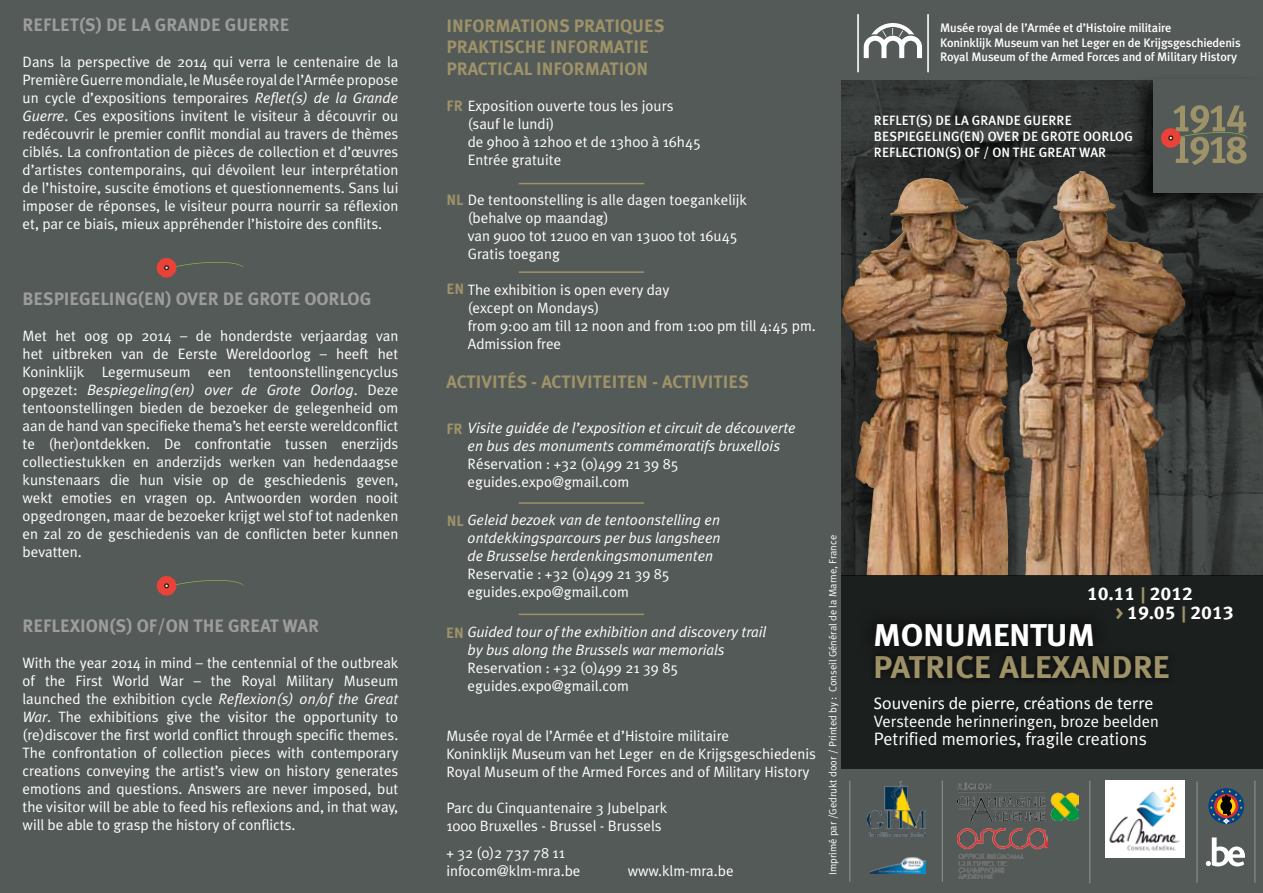
<style>
.page{position:relative;width:1263px;height:893px;background:#545a57}
.page>*{position:absolute;margin:0;border:0;box-sizing:border-box;transform-origin:0 0}
.t1{font:31.5px "Meta Bold Lf Caps";color:#9e9269;scale:1.06 1}
.t2{font:31.5px "Meta Bold Lf Caps";letter-spacing:-.02em;color:#fff;scale:1.06 1}
.t3{font:18.45px "Meta Bold LF";letter-spacing:-.01em;color:#fff;scale:1.06 1}
.t4{font:700 18px "Meta Plus";color:#9d9d9c}
.t5{font:18px/21.6px "Meta Plus Bold Caps";color:#9e9269}
.t6{font:18px "Calibri";color:#fff}
.t7{font:18px "Meta Plus";color:#fff}
.t8{font:700 18px "Meta Plus";color:#9e9269}
.t9{font:16.5px "Meta Plus";color:#fff}
.t10{font:15px/18px "Meta Plus";color:#fff}
.t11{font:italic 15px/18px "Meta Plus";color:#fff}
.t12{font:15px "Meta Plus Bold Caps";color:#9e9269}
.t13{font:500 13.5px/16.2px "Meta Plus";letter-spacing:.005em;color:#fff}
.t14{font:500 12.3px/14.5px "Meta Plus";letter-spacing:-.01em;color:#fff}
.t15{font:10.5px "Meta Plus";color:#fff}
.s1{font-style:italic}
.s2{font-family:"Meta Plus Bold Caps";color:#9e9269}
.s3{font-family:"Meta Plus Bold Caps";font-style:normal;color:#9e9269}
.s4{font-family:"Meta Bold Caps";font-size:16.8px;color:#9e9269}
.s5{color:#9e9269}
</style>
<div class="page">
<img style="left:842px;top:80px;width:421px;height:495px">
<img style="left:1016px;top:171px;width:63px;height:95px">
<img style="left:842px;top:178px;width:82px;height:132px">
<div style="left:841px;top:575px;width:422px;height:194px;background:#1b1f1d"></div>
<div style="left:868px;top:648px;width:308px;height:38px;background:#141715"></div>
<div style="left:857px;top:605px;width:254px;height:59px;background:#141716"></div>
<div style="left:1130px;top:74px;width:133px;height:142px;background:#000;opacity:.75"></div>
<div style="left:1153px;top:79px;width:110px;height:114px;background:#525956"></div>
<svg style="left:1161px;top:105px;width:87px;height:60px"></svg>
<svg style="left:864px;top:23px;width:58px;height:35px"></svg>
<hr style="left:927px;top:14px;width:2px;height:58px;background:#fff">
<svg style="left:1208px;top:788px;width:36px;height:36px"></svg>
<svg style="left:1210px;top:790px;width:32px;height:34px"></svg>
<svg style="left:1206px;top:837px;width:39px;height:29px"></svg>
<hr style="left:942px;top:781px;width:1px;height:101px;background:#94969b">
<hr style="left:1196px;top:781px;width:1px;height:102px;background:#94969b">
<hr style="left:1254px;top:781px;width:1px;height:102px;background:#94969b">
<svg style="left:156px;top:258px;width:88px;height:20px;background:#6d5851"></svg>
<svg style="left:156px;top:576px;width:88px;height:20px;background:#6d5851"></svg>
<hr style="left:857px;top:14px;width:2px;height:58px;background:#fff">
<img style="left:867px;top:781px;width:58px;height:56px">
<img style="left:958px;top:782px;width:120px;height:39px">
<img style="left:870px;top:854px;width:55px;height:20px">
<img style="left:958px;top:829px;width:90px;height:50px">
<hr style="left:1089px;top:781px;width:1px;height:102px;background:#94969b">
<hr style="left:849px;top:781px;width:1px;height:101px;background:#94969b">
<img style="left:1105px;top:781px;width:80px;height:76px">
<hr style="left:519px;top:183px;width:125px;height:1px;background:#9e9269">
<hr style="left:519px;top:271px;width:125px;height:2px;background:#9e9269">
<hr style="left:519px;top:502px;width:125px;height:2px;background:#9e9269">
<hr style="left:519px;top:614px;width:125px;height:1px;background:#9e9269">
<p class="t4" style="left:23px;top:14px;width:268px">REFLET(S) DE LA GRANDE GUERRE</p>
<p class="t10" style="left:23px;top:53px;width:377px;text-align:justify">Dans la perspective de 2014 qui verra le centenaire de la Première Guerre mondiale, le Musée royal de l’Armée propose un cycle d’expositions temporaires <span class="s1">Reflet(s) de la Grande Guerre</span>. Ces expositions invitent le visiteur à découvrir ou redécouvrir le premier conflit mondial au travers de thèmes ciblés. La confrontation de pièces de collection et d’œuvres d’artistes contemporains, qui dévoilent leur interprétation de l’histoire, suscite émotions et questionnements. Sans lui imposer de réponses, le visiteur pourra nourrir sa réflexion et, par ce biais, mieux appréhender l’histoire des conflits.</p>
<p class="t4" style="left:23px;top:288px;width:58px">BESPIEGEL</p>
<p class="t4" style="left:109px;top:288px;width:262px">ING (EN) OVER DE GROTE OORLOG</p>
<p class="t10" style="left:23px;top:326px;width:377px;text-align:justify">Met het oog op 2014 – de honderdste verjaardag van het uitbreken van de Eerste Wereldoorlog – heeft het Koninklijk Legermuseum een tentoonstellingencyclus opgezet: <span class="s1">Bespiegeling(en) over de Grote Oorlog</span>. Deze tentoonstellingen bieden de bezoeker de gelegenheid om aan de hand van specifieke thema’s het eerste wereldconflict te (her)ontdekken. De confrontatie tussen enerzijds collectiestukken en anderzijds werken van hedendaagse kunstenaars die hun visie op de geschiedenis geven, wekt emoties en vragen op. Antwoorden worden nooit opgedrongen, maar de bezoeker krijgt wel stof tot nadenken en zal zo de geschiedenis van de conflicten beter kunnen bevatten.</p>
<p class="t4" style="left:23px;top:616px;width:21px">REFLE</p>
<p class="t4" style="left:70px;top:616px;width:181px">XION (S) OF/ON THE GREAT</p>
<p class="t4" style="left:283px;top:616px;width:27px">WAR</p>
<p class="t10" style="left:23px;top:654px;width:377px;text-align:justify">With the year 2014 in mind – the centennial of the outbreak of the First World War – the Royal Military Museum launched the exhibition cycle <span class="s1">Reflexion(s) on/of the Great War</span>. The exhibitions give the visitor the opportunity to (re)discover the first world conflict through specific themes.<br>The confrontation of collection pieces with contemporary creations conveying the artist’s view on history generates emotions and questions. Answers are never imposed, but the visitor will be able to feed his reflexions and, in that way, will be able to grasp the history of conflicts.</p>
<p class="t5" style="left:446px;top:15px;width:220px">INFORMATI ONS PRATI QUES<br>PRAKTISCHE I NFORMATI E</p>
<p class="t8" style="left:446px;top:58px;width:203px">PRACTICAL INFORMATION</p>
<p class="t10" style="left:468px;top:97px;width:235px">Exposition ouverte tous les jours (sauf le lundi)<br>de 9h00 à 12h00 et de 13h00 à 16h45<br>Entrée gratuite</p>
<p class="t10" style="left:468px;top:190px;width:281px;text-indent:-21px"><span class="s2">N L</span> De tentoonstelling is alle dagen toegankelijk (behalve op maandag)<br>van 9u00 tot 12u00 en van 13u00 tot 16u45<br>Gratis toegang</p>
<p class="t10" style="left:468px;top:280px;width:350px">The exhibition is open every day<br>(except on Mondays)<br>from 9:00 am till 12 noon and from 1:00 pm till 4:45 pm.<br>Admission free</p>
<p class="t5" style="left:446px;top:371px;width:304px">ACTIVITÉS - ACTIVITEITEN - ACTIVITI ES</p>
<p class="t12" style="left:446px;top:98px;width:9px">FR</p>
<p class="t12" style="left:446px;top:281px;width:9px">EN</p>
<p class="t11" style="left:468px;top:419px;width:330px">Visite guidée de l’exposition et circuit de découverte en bus des monuments commémoratifs bruxellois</p>
<p class="t10" style="left:468px;top:455px;width:213px">Réservation : +32 (0)499 21 39 85 eguides.expo@gmail.com</p>
<p class="t12" style="left:446px;top:420px;width:9px">FR</p>
<p class="t11" style="left:467px;top:511px;width:255px;text-align:justify;text-indent:-21px"><span class="s3">N L</span> Geleid bezoek van de tentoonstelling en ontdekkingsparcours per bus langsheen de Brusselse herdenkingsmonumenten</p>
<p class="t10" style="left:467px;top:565px;width:204px">Reservatie : +32 (0)499 21 39 85 eguides.expo@gmail.com</p>
<p class="t11" style="left:467px;top:623px;width:300px">Guided tour of the exhibition and discovery trail by bus along the Brussels war memorials</p>
<p class="t10" style="left:467px;top:659px;width:212px">Reservation : +32 (0)499 21 39 85 eguides.expo@gmail.com</p>
<p class="t12" style="left:446px;top:624px;width:9px">EN</p>
<p class="t10" style="left:446px;top:726px;width:371px">Musée royal de l’Armée et d’Histoire militaire<br>Koninklijk Museum van het Leger en de Krijgsgeschiedenis<br>Royal Museum of the Armed Forces and of Military History</p>
<p class="t10" style="left:446px;top:798px;width:223px">Parc du Cinquantenaire 3 Jubelpark<br>1000 Bruxelles - Brussel - Brussels</p>
<p class="t10" style="left:446px;top:843px;width:136px">+ 32 (0)2 737 78 11 infocom@klm-mra.be</p>
<p class="t10" style="left:628px;top:861px;width:107px">www.klm-mra.be</p>
<p class="t15" style="left:827px;top:875px;width:342px;rotate:-90deg">Imprimé par /Gedrukt door / Printed by : Conseil Général de la Marne, France</p>
<p class="t14" style="left:940px;top:21px;width:302px">Musée royal de l’Armée et d’Histoire militaire<br>Koninklijk Museum van het Leger en de Krijgsgeschiedenis<br>Royal Museum of the Armed Forces and of Military History</p>
<p class="t13" style="left:874px;top:112px;width:260px">REFLET(S) DE LA GRANDE GUERRE<br>BESPIEGELING(EN) OVER DE GROTE OORLOG<br>REFLECTION(S) OF / ON THE GREAT WAR</p>
<p class="t3" style="left:1087px;top:582px;width:101px">10.11 <span class="s4">|</span> 2012</p>
<h1 class="t2" style="left:873px;top:616px;width:211px">MONUMENTUM</h1>
<p class="t3" style="left:1115px;top:601px;width:113px"><span class="s5">&gt;</span> 19.05 <span class="s4">|</span> 2013</p>
<h1 class="t1" style="left:873px;top:649px;width:281px">PATRICE ALEXANDRE</h1>
<p class="t6" style="left:874px;top:692px;width:281px">Souvenirs de pierre, créations de terre</p>
<p class="t9" style="left:874px;top:712px;width:286px">Versteende herinneringen, broze beelden</p>
<p class="t7" style="left:874px;top:728px;width:274px">Petrified memories, fragile creations</p>
</div>
